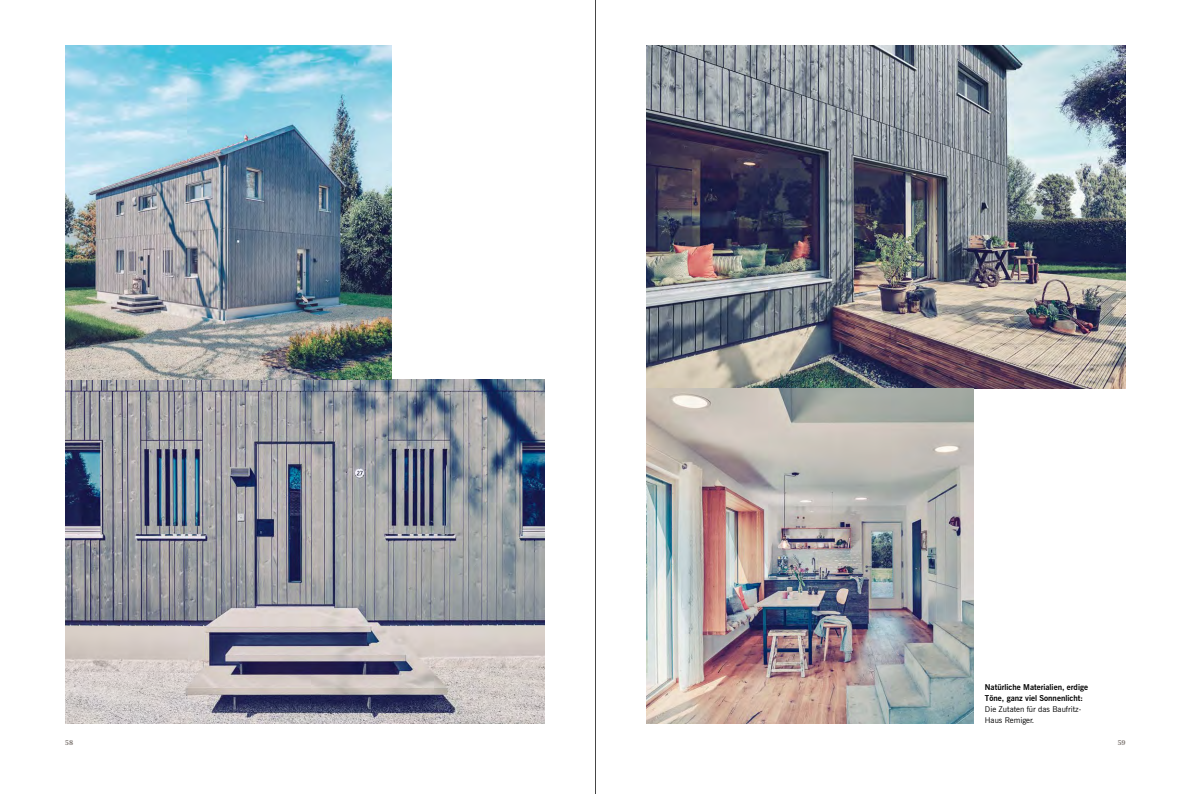
<style>
.page{position:relative;width:1191px;height:794px;background:#fff}
.page>*{position:absolute;margin:0;border:0;box-sizing:border-box;transform-origin:0 0}
.t1{font:700 8px/11px "News Gothic BT";color:#000}
.t2{font:8px/11px "News Gothic BT";color:#000}
.t3{font:700 7px "Breve News";color:#867f7b}
</style>
<div class="page">
<img style="left:646px;top:45px;width:479px;height:343px">
<img style="left:646px;top:388px;width:327px;height:335px">
<img style="left:65px;top:380px;width:479px;height:343px">
<img style="left:65px;top:45px;width:326px;height:335px">
<hr style="left:595px;top:0;width:1px;height:794px;background:#000">
<p class="t1" style="left:985px;top:681px;width:105px">Natürliche Materialien, erdige<br>Töne, ganz viel Sonnenlicht:</p>
<p class="t2" style="left:985px;top:703px;width:98px">Die Zutaten für das Baufritz-<br>Haus Remiger.</p>
<p class="t3" style="left:65px;top:739px;width:9px">58</p>
<p class="t3" style="left:1117px;top:739px;width:9px">59</p>
</div>
